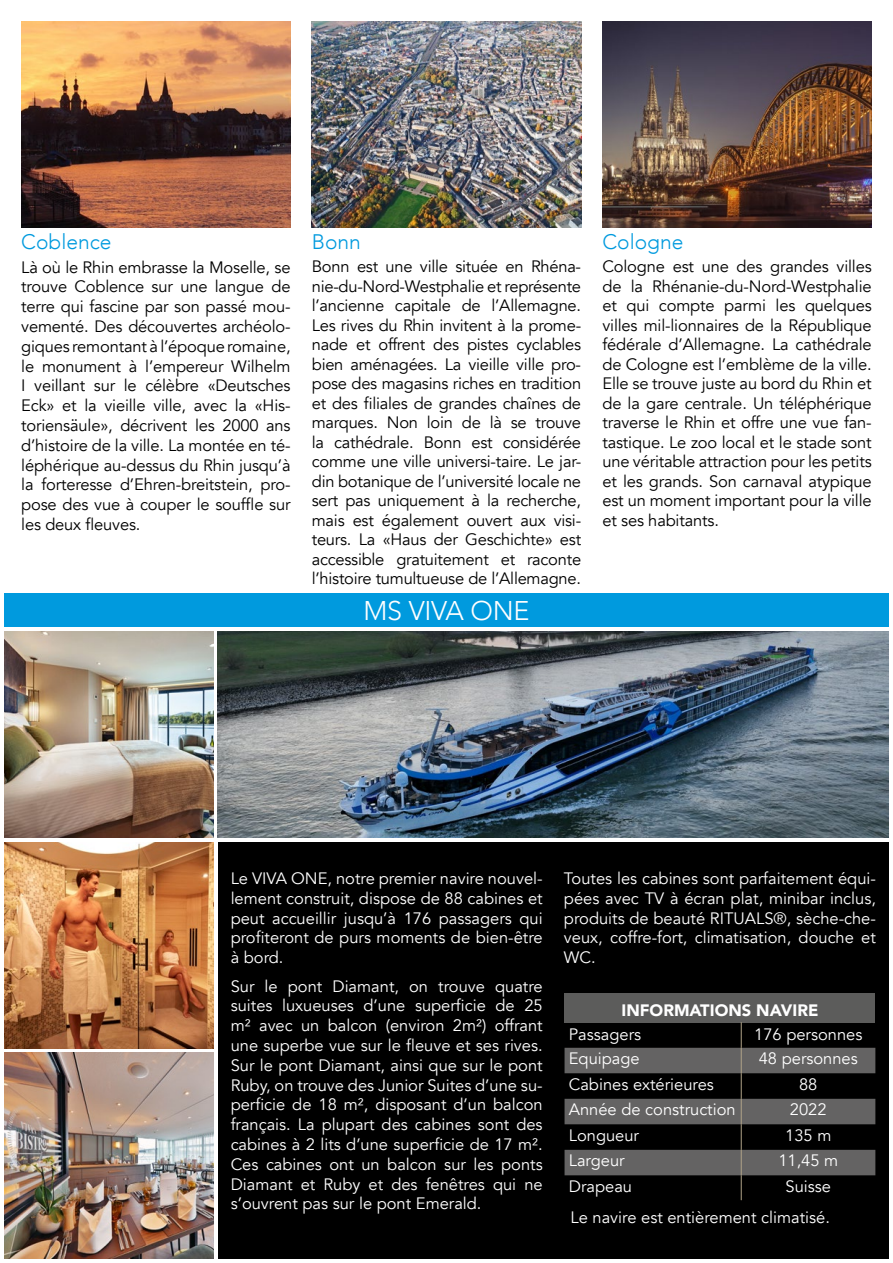
<style>
.page{position:relative;width:893px;height:1263px;background:#fff}
.page>*{position:absolute;margin:0;border:0;box-sizing:border-box;transform-origin:0 0}
.t1{font:300 27px "Avenir";letter-spacing:-.01em;color:#fff}
.t2{font:300 21px "Avenir";color:#009ade}
.t3{font:16.5px/19.5px "Avenir";letter-spacing:-.01em;color:#000;text-align:justify}
.t4{font:16.5px/19.8px "Avenir";color:#fff;text-align:justify}
.t5{font:900 16.5px "Avenir";color:#fff}
</style>
<div class="page">
<img style="left:21px;top:21px;width:270px;height:206px">
<img style="left:312px;top:21px;width:269px;height:206px">
<img style="left:602px;top:21px;width:270px;height:206px">
<div style="left:4px;top:593px;width:885px;height:34px;background:#009ade"></div>
<img style="left:4px;top:631px;width:210px;height:207px">
<img style="left:4px;top:842px;width:210px;height:206px">
<img style="left:4px;top:1052px;width:210px;height:207px">
<img style="left:218px;top:631px;width:671px;height:207px">
<div style="left:218px;top:842px;width:671px;height:417px;background:#000"></div>
<div style="left:565px;top:993px;width:310px;height:29px;background:#5c5c5b"></div>
<svg style="left:565px;top:1022px;width:310px;height:178px"></svg>
<p class="t2" style="left:21px;top:229px;width:92px">Coblence</p>
<p class="t3" style="left:21px;top:257px;width:271px">Là où le Rhin embrasse la Moselle, se trouve Coblence sur une langue de terre qui fascine par son passé mou&shy;vementé. Des découvertes archéolo&shy;giques remontant à l’époque romaine, le monument à l’empereur Wilhelm I veillant sur le célèbre «Deutsches Eck» et la vieille ville, avec la «His&shy;toriensäule», décrivent les 2000 ans d’histoire de la ville. La montée en té&shy;léphérique au-dessus du Rhin jusqu’à la forteresse d’Ehren-breitstein, pro&shy;pose des vue à couper le souffle sur les deux fleuves.</p>
<p class="t2" style="left:312px;top:229px;width:51px">Bonn</p>
<p class="t3" style="left:312px;top:257px;width:271px">Bonn est une ville située en Rhéna&shy;nie-du-Nord-Westphalie et représente l’ancienne capitale de l’Allemagne.<br>Les rives du Rhin invitent à la prome&shy;nade et offrent des pistes cyclables bien aménagées. La vieille ville pro&shy;pose des magasins riches en tradition et des filiales de grandes chaînes de marques. Non loin de là se trouve la cathédrale. Bonn est considérée comme une ville universi-taire. Le jar&shy;din botanique de l’université locale ne sert pas uniquement à la recherche, mais est également ouvert aux visi&shy;teurs. La «Haus der Geschichte» est accessible gratuitement et raconte l’histoire tumultueuse de l’Allemagne.</p>
<h1 class="t1" style="left:363px;top:595px;width:167px">MS VIVA ONE</h1>
<p class="t2" style="left:602px;top:229px;width:82px">Cologne</p>
<p class="t3" style="left:602px;top:257px;width:271px">Cologne est une des grandes villes de la Rhénanie-du-Nord-Westphalie et qui compte parmi les quelques villes mil-lionnaires de la République fédérale d’Allemagne. La cathédrale de Cologne est l’emblème de la ville.<br>Elle se trouve juste au bord du Rhin et de la gare centrale. Un téléphérique traverse le Rhin et offre une vue fan&shy;tastique. Le zoo local et le stade sont une véritable attraction pour les petits et les grands. Son carnaval atypique est un moment important pour la ville et ses habitants.</p>
<p class="t4" style="left:231px;top:869px;width:313px">Le VIVA ONE, notre premier navire nouvel&shy;lement construit, dispose de 88 cabines et peut accueillir jusqu’à 176 passagers qui profiteront de purs moments de bien-être à bord.</p>
<p class="t4" style="left:231px;top:976px;width:314px">Sur le pont Diamant, on trouve quatre suites luxueuses d’une superficie de 25 m² avec un balcon (environ 2m²) offrant une superbe vue sur le fleuve et ses rives.<br>Sur le pont Diamant, ainsi que sur le pont Ruby, on trouve des Junior Suites d’une su&shy;perficie de 18 m², disposant d’un balcon français. La plupart des cabines sont des cabines à 2 lits d’une superficie de 17 m².<br>Ces cabines ont un balcon sur les ponts Diamant et Ruby et des fenêtres qui ne s’ouvrent pas sur le pont Emerald.</p>
<p class="t4" style="left:564px;top:869px;width:313px">Toutes les cabines sont parfaitement équi&shy;pées avec TV à écran plat, minibar inclus, produits de beauté RITUALS®, sèche-che&shy;veux, coffre-fort, climatisation, douche et WC.</p>
<p class="t5" style="left:621px;top:996px;width:198px">INFORMATIONS NAVIRE</p>
<p class="t4" style="left:569px;top:1024px;width:74px">Passagers</p>
<p class="t4" style="left:754px;top:1024px;width:110px">176 personnes</p>
<p class="t4" style="left:569px;top:1049px;width:72px">Equipage</p>
<p class="t4" style="left:759px;top:1049px;width:101px">48 personnes</p>
<p class="t4" style="left:569px;top:1074px;width:147px">Cabines extérieures</p>
<p class="t4" style="left:799px;top:1074px;width:20px">88</p>
<p class="t4" style="left:569px;top:1100px;width:168px">Année de construction</p>
<p class="t4" style="left:790px;top:1100px;width:38px">2022</p>
<p class="t4" style="left:569px;top:1125px;width:72px">Longueur</p>
<p class="t4" style="left:785px;top:1125px;width:48px">135 m</p>
<p class="t4" style="left:569px;top:1151px;width:57px">Largeur</p>
<p class="t4" style="left:778px;top:1151px;width:61px">11,45 m</p>
<p class="t4" style="left:569px;top:1176px;width:65px">Drapeau</p>
<p class="t4" style="left:571px;top:1171px;width:262px;line-height:31.5px;text-align:right">Suisse<br>Le navire est entièrement climatisé.</p>
</div>
